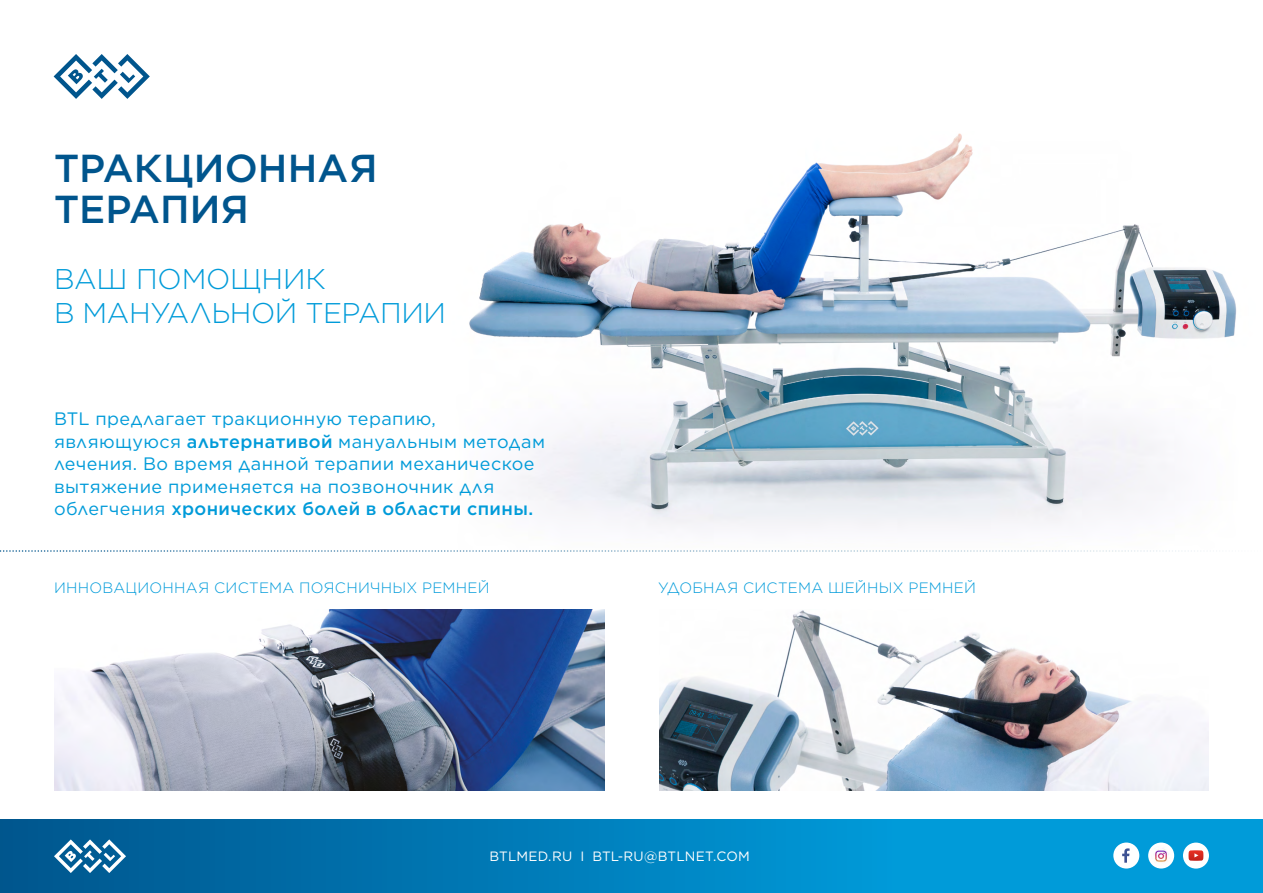
<style>
.page{position:relative;width:1263px;height:893px;background:#fff}
.page>*{position:absolute;margin:0;border:0;box-sizing:border-box;transform-origin:0 0}
.t1{font:500 39px/41.5px "Gotham";letter-spacing:.005em;color:#00558d}
.t2{font:300 28.5px/34.2px "Gotham";letter-spacing:-.015em;color:#009bd9}
.t3{font:18px/22.5px "Gotham";letter-spacing:.02em;color:#009bd9}
.t4{font:300 15px "Gotham";letter-spacing:.015em;color:#009bda}
.t5{font:13.5px "Gotham";letter-spacing:.01em;color:#fff}
.s1{font-weight:500}
</style>
<div class="page">
<img style="left:469px;top:133px;width:767px;height:394px">
<svg style="left:54px;top:54px;width:96px;height:45px"></svg>
<svg style="left:0;top:550px;width:1195px;height:2px"></svg>
<img style="left:54px;top:610px;width:551px;height:180px">
<img style="left:659px;top:610px;width:550px;height:180px">
<div style="left:0;top:819px;width:1263px;height:74px;background:linear-gradient(to right,#005992,#00a9e9)"></div>
<svg style="left:54px;top:839px;width:72px;height:34px"></svg>
<div style="left:1148px;top:842px;width:26px;height:26px;background:#fff;border-radius:50%"></div>
<div style="left:1183px;top:843px;width:26px;height:26px;background:#fff;border-radius:50%"></div>
<svg style="left:1188px;top:850px;width:15px;height:11px"></svg>
<div style="left:1113px;top:842px;width:26px;height:26px;background:#fff;border-radius:50%"></div>
<svg style="left:1122px;top:848px;width:7px;height:15px"></svg>
<img style="left:1151px;top:846px;width:19px;height:19px;border-radius:10px">
<h1 class="t1" style="left:54px;top:147px;width:325px">ТРАКЦИОННАЯ<br>ТЕРАПИЯ</h1>
<h2 class="t2" style="left:54px;top:261px;width:394px">ВАШ ПОМОЩНИК<br>В МАНУАЛЬНОЙ ТЕРАПИИ</h2>
<p class="t3" style="left:54px;top:407px;width:493px">BTL предлагает тракционную терапию, являющуюся <span class="s1">альтернативой</span> мануальным методам лечения. Во время данной терапии механическое вытяжение применяется на позвоночник для облегчения <span class="s1">хронических болей в области спины.</span></p>
<p class="t4" style="left:54px;top:578px;width:437px">ИННОВАЦИОННАЯ СИСТЕМА ПОЯСНИЧНЫХ РЕМНЕЙ</p>
<p class="t4" style="left:658px;top:578px;width:319px">УДОБНАЯ СИСТЕМА ШЕЙНЫХ РЕМНЕЙ</p>
<p class="t5" style="left:489px;top:847px;width:262px">BTLMED.RU I BTL-RU@BTLNET.COM</p>
</div>
